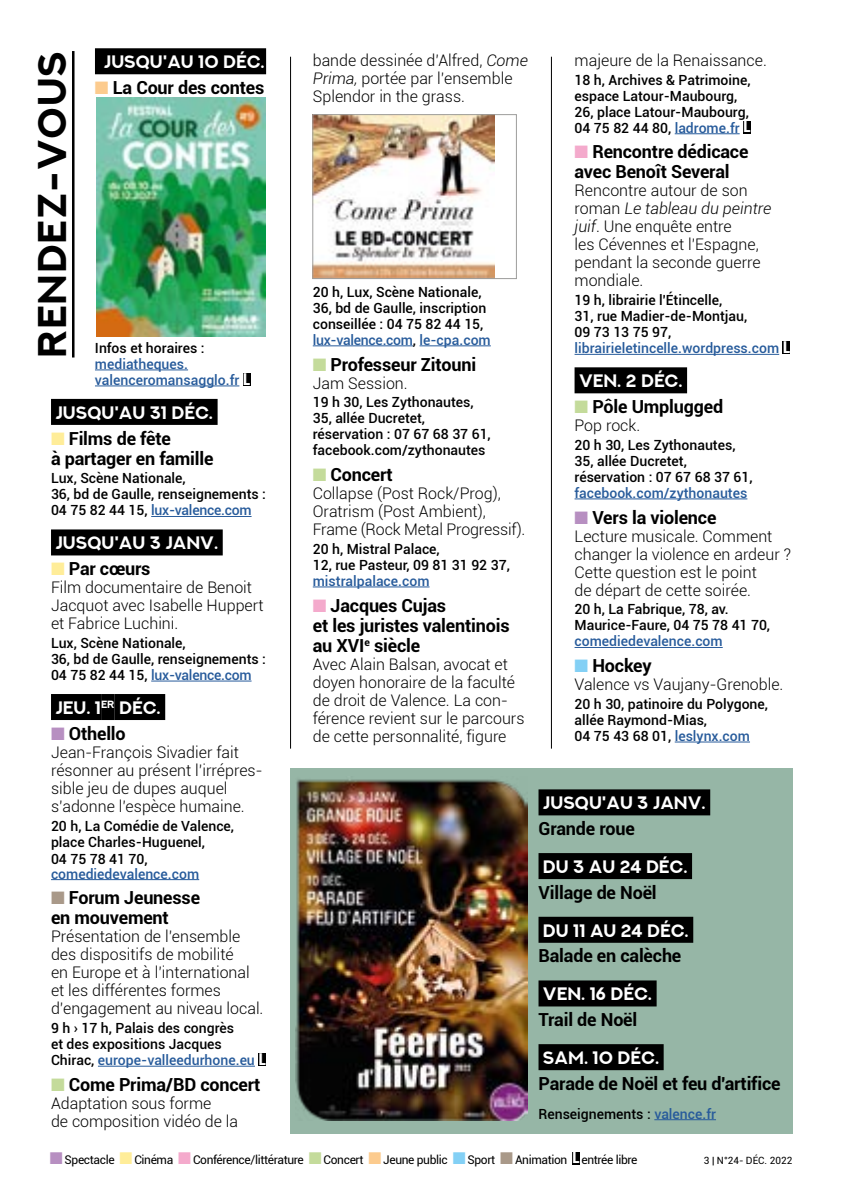
<style>
.page{position:relative;width:842px;height:1191px;background:#fff}
.page>*{position:absolute;margin:0;border:0;box-sizing:border-box;transform-origin:0 0}
.t1{font:700 40px "NEXTART";letter-spacing:.02em;color:#000}
.t2{font:700 18px/20px "Roboto";letter-spacing:-.01em;color:#000}
.t3{font:700 18px "NEXTART";color:#fff}
.t4{font:300 16px/18px "Roboto";color:#000}
.t5{font:500 14px/16px "Roboto";color:#000}
.t6{font:500 14px/16px "Roboto";color:#275b9b}
.t7{font:12px "Roboto";letter-spacing:-.03em;color:#000}
.t8{font:10px "Roboto";color:#000}
.s1{color:#fccb8e}
.s2{font-style:italic}
.s3{color:#275b9b}
.s4{font-family:"Univers LT Std";font-weight:700;font-stretch:condensed;font-size:16.4px;color:#fff}
.s5{color:#f4aacc}
.s6{color:#c4db9b}
.s7{color:#b78fc1}
.s8{color:#83d0f5}
.s9{color:#ffed99}
.s10{color:#a99989}
</style>
<div class="page">
<div style="left:95px;top:48px;width:171px;height:26px;background:#000"></div>
<hr style="left:95px;top:369px;width:93px;height:1px;background:#275b9b">
<hr style="left:95px;top:385px;width:144px;height:1px;background:#275b9b">
<div style="left:51px;top:399px;width:167px;height:26px;background:#000"></div>
<hr style="left:151px;top:516px;width:101px;height:1px;background:#275b9b">
<div style="left:51px;top:529px;width:172px;height:26px;background:#000"></div>
<hr style="left:151px;top:680px;width:101px;height:1px;background:#275b9b">
<div style="left:51px;top:694px;width:50px;height:26px;background:#000"></div>
<div style="left:101px;top:694px;width:14px;height:26px;background:#000"></div>
<div style="left:115px;top:694px;width:50px;height:26px;background:#000"></div>
<hr style="left:51px;top:879px;width:148px;height:1px;background:#275b9b">
<hr style="left:98px;top:1065px;width:157px;height:1px;background:#275b9b">
<div style="left:243px;top:373px;width:7px;height:13px;background:#000"></div>
<div style="left:258px;top:1053px;width:8px;height:13px;background:#000"></div>
<hr style="left:313px;top:345px;width:100px;height:1px;background:#275b9b">
<hr style="left:419px;top:345px;width:72px;height:1px;background:#275b9b">
<hr style="left:313px;top:586px;width:116px;height:1px;background:#275b9b">
<hr style="left:675px;top:133px;width:65px;height:1px;background:#275b9b">
<hr style="left:574px;top:354px;width:205px;height:1px;background:#275b9b">
<div style="left:574px;top:367px;width:113px;height:26px;background:#000"></div>
<hr style="left:574px;top:498px;width:173px;height:1px;background:#275b9b">
<hr style="left:574px;top:647px;width:149px;height:1px;background:#275b9b">
<hr style="left:675px;top:741px;width:75px;height:1px;background:#275b9b">
<div style="left:743px;top:121px;width:7px;height:13px;background:#000"></div>
<div style="left:783px;top:341px;width:7px;height:13px;background:#000"></div>
<hr style="left:290px;top:57px;width:1px;height:691px;background:#000">
<hr style="left:551px;top:57px;width:1px;height:691px;background:#000">
<hr style="left:72px;top:51px;width:3px;height:306px;background:#000">
<img style="left:97px;top:98px;width:168px;height:238px">
<img style="left:315px;top:116px;width:179px;height:161px">
<div style="left:313px;top:114px;width:204px;height:165px;border:1px solid #9d9d9c"></div>
<div style="left:290px;top:768px;width:502px;height:366px;background:#96b6a6"></div>
<div style="left:538px;top:789px;width:172px;height:26px;background:#000"></div>
<div style="left:538px;top:853px;width:154px;height:26px;background:#000"></div>
<div style="left:538px;top:916px;width:155px;height:26px;background:#000"></div>
<div style="left:538px;top:980px;width:119px;height:26px;background:#000"></div>
<div style="left:538px;top:1044px;width:126px;height:26px;background:#000"></div>
<hr style="left:654px;top:1119px;width:62px;height:1px;background:#275b9b">
<img style="left:295px;top:779px;width:232px;height:341px">
<div style="left:572px;top:1151px;width:7px;height:13px;background:#000"></div>
<p class="t3" style="left:104px;top:51px;width:162px">JUSQU'AU 10 DÉC.</p>
<p class="t2" style="left:95px;top:77px;width:171px"><span class="s1">■</span> La Cour des contes</p>
<h1 class="t1" style="left:28px;top:358px;width:309px;rotate:-90deg">RENDEZ-VOUS</h1>
<p class="t4" style="left:313px;top:51px;width:217px">bande dessinée d’Alfred, <span class="s2">Come<br>Prima,</span> portée par l’ensemble<br>Splendor in the grass.</p>
<p class="t4" style="left:574px;top:51px;width:194px">majeure de la Renaissance.</p>
<p class="t5" style="left:574px;top:71px;width:177px">18 h, Archives &amp; Patrimoine, espace Latour-Maubourg,<br>26, place Latour-Maubourg,<br>04 75 82 44 80, <span class="s3">ladrome.fr</span> <span class="s4">L</span></p>
<p class="t2" style="left:574px;top:141px;width:175px"><span class="s5">■</span> Rencontre dédicace avec Benoît Several</p>
<p class="t4" style="left:574px;top:181px;width:198px">Rencontre autour de son roman <span class="s2">Le tableau du peintre juif</span>. Une enquête entre<br>les Cévennes et l'Espagne, pendant la seconde guerre mondiale.</p>
<p class="t5" style="left:574px;top:292px;width:217px">19 h, librairie l'Étincelle,<br>31, rue Madier-de-Montjau,<br>09 73 13 75 97, <span class="s3">librairieletincelle.wordpress.com</span> <span class="s4">L</span></p>
<p class="t3" style="left:579px;top:370px;width:105px">VEN. 2 DÉC.</p>
<p class="t2" style="left:574px;top:396px;width:150px"><span class="s6">■</span> Pôle Umplugged</p>
<p class="t4" style="left:574px;top:416px;width:67px">Pop rock.</p>
<p class="t5" style="left:574px;top:436px;width:179px">20 h 30, Les Zythonautes,<br>35, allée Ducretet, réservation : 07 67 68 37 61,</p>
<p class="t6" style="left:574px;top:484px;width:174px">facebook.com/zythonautes</p>
<p class="t2" style="left:574px;top:506px;width:143px"><span class="s7">■</span> Vers la violence</p>
<p class="t4" style="left:574px;top:526px;width:218px">Lecture musicale. Comment changer la violence en ardeur ?<br>Cette question est le point<br>de départ de cette soirée.</p>
<p class="t5" style="left:574px;top:601px;width:197px">20 h, La Fabrique, 78, av.<br>Maurice-Faure, 04 75 78 41 70,</p>
<p class="t6" style="left:574px;top:633px;width:150px">comediedevalence.com</p>
<p class="t2" style="left:574px;top:655px;width:79px"><span class="s8">■</span> Hockey</p>
<p class="t4" style="left:574px;top:675px;width:210px">Valence vs Vaujany-Grenoble.</p>
<p class="t5" style="left:574px;top:695px;width:195px">20 h 30, patinoire du Polygone, allée Raymond-Mias,<br>04 75 43 68 01, <span class="s3">leslynx.com</span></p>
<p class="t5" style="left:313px;top:283px;width:179px">20 h, Lux, Scène Nationale,<br>36, bd de Gaulle, inscription conseillée : 04 75 82 44 15, <span class="s3">lux-valence.com</span>, <span class="s3">le-cpa.com</span></p>
<p class="t2" style="left:313px;top:353px;width:165px"><span class="s6">■</span> Professeur Zitouni</p>
<p class="t4" style="left:313px;top:373px;width:96px">Jam Session.</p>
<p class="t5" style="left:313px;top:394px;width:179px">19 h 30, Les Zythonautes,<br>35, allée Ducretet, réservation : 07 67 68 37 61, facebook.com/zythonautes</p>
<p class="t2" style="left:313px;top:464px;width:81px"><span class="s6">■</span> Concert</p>
<p class="t4" style="left:313px;top:484px;width:214px">Collapse (Post Rock/Prog),<br>Oratrism (Post Ambient),<br>Frame (Rock Metal Progressif).</p>
<p class="t5" style="left:313px;top:540px;width:199px">20 h, Mistral Palace,<br>12, rue Pasteur, 09 81 31 92 37,</p>
<p class="t6" style="left:313px;top:572px;width:118px">mistralpalace.com</p>
<p class="t2" style="left:313px;top:594px;width:198px"><span class="s5">■</span> Jacques Cujas<br>et les juristes valentinois au XVI<sup>e</sup> siècle</p>
<p class="t4" style="left:313px;top:654px;width:213px">Avec Alain Balsan, avocat et doyen honoraire de la faculté de droit de Valence. La con&shy;férence revient sur le parcours de cette personnalité, figure</p>
<p class="t5" style="left:95px;top:339px;width:111px">Infos et horaires :</p>
<p class="t6" style="left:95px;top:355px;width:157px">mediatheques. valenceromansagglo.fr <span class="s4">L</span></p>
<p class="t3" style="left:55px;top:401px;width:159px">JUSQU'AU 31 DÉC.</p>
<p class="t2" style="left:51px;top:427px;width:164px"><span class="s9">■</span> Films de fête<br>à partager en famille</p>
<p class="t5" style="left:51px;top:470px;width:216px">Lux, Scène Nationale,<br>36, bd de Gaulle, renseignements :<br>04 75 82 44 15, <span class="s3">lux-valence.com</span></p>
<p class="t3" style="left:55px;top:532px;width:164px">JUSQU'AU 3 JANV.</p>
<p class="t2" style="left:51px;top:558px;width:101px"><span class="s9">■</span> Par cœurs</p>
<p class="t4" style="left:51px;top:578px;width:214px">Film documentaire de Benoit<br>Jacquot avec Isabelle Huppert et Fabrice Luchini.</p>
<p class="t5" style="left:51px;top:634px;width:216px">Lux, Scène Nationale,<br>36, bd de Gaulle, renseignements :<br>04 75 82 44 15, <span class="s3">lux-valence.com</span></p>
<p class="t3" style="left:55px;top:696px;width:107px">JEU. 1<sup>ER</sup> DÉC.</p>
<p class="t2" style="left:51px;top:722px;width:76px"><span class="s7">■</span> Othello</p>
<p class="t4" style="left:51px;top:742px;width:213px">Jean-François Sivadier fait résonner au présent l’irrépres&shy;sible jeu de dupes auquel s’adonne l’espèce humaine.</p>
<p class="t5" style="left:51px;top:817px;width:185px">20 h, La Comédie de Valence, place Charles-Huguenel,<br>04 75 78 41 70,</p>
<p class="t6" style="left:51px;top:865px;width:150px">comediedevalence.com</p>
<p class="t2" style="left:51px;top:887px;width:151px"><span class="s10">■</span> Forum Jeunesse en mouvement</p>
<p class="t4" style="left:51px;top:927px;width:214px">Présentation de l’ensemble des dispositifs de mobilité<br>en Europe et à l’international et les différentes formes d’engagement au niveau local.</p>
<p class="t5" style="left:51px;top:1019px;width:216px">9 h › 17 h, Palais des congrès<br>et des expositions Jacques<br>Chirac, <span class="s3">europe-valleedurhone.eu</span> <span class="s4">L</span></p>
<p class="t2" style="left:51px;top:1073px;width:211px"><span class="s6">■</span> Come Prima/BD concert</p>
<p class="t4" style="left:51px;top:1093px;width:189px">Adaptation sous forme<br>de composition vidéo de la</p>
<p class="t3" style="left:543px;top:792px;width:164px">JUSQU'AU 3 JANV.</p>
<p class="t2" style="left:538px;top:818px;width:98px">Grande roue</p>
<p class="t3" style="left:543px;top:855px;width:146px">DU 3 AU 24 DÉC.</p>
<p class="t2" style="left:538px;top:881px;width:120px">Village de Noël</p>
<p class="t3" style="left:543px;top:919px;width:147px">DU 11 AU 24 DÉC.</p>
<p class="t2" style="left:538px;top:945px;width:144px">Balade en calèche</p>
<p class="t3" style="left:543px;top:983px;width:111px">VEN. 16 DÉC.</p>
<p class="t2" style="left:538px;top:1009px;width:100px">Trail de Noël</p>
<p class="t3" style="left:543px;top:1046px;width:118px">SAM. 10 DÉC.</p>
<p class="t2" style="left:538px;top:1072px;width:244px">Parade de Noël et feu d'artifice</p>
<p class="t5" style="left:538px;top:1105px;width:179px">Renseignements : <span class="s3">valence.fr</span></p>
<p class="t7" style="left:50px;top:1151px;width:589px"><span class="s7">■</span> Spectacle <span class="s9">■</span> Cinéma <span class="s5">■</span> Conférence/littérature <span class="s6">■</span> Concert <span class="s1">■</span> Jeune public <span class="s8">■</span> Sport <span class="s10">■</span> Animation <span class="s4">L</span> entrée libre</p>
<p class="t8" style="left:704px;top:1153px;width:90px">3 | N°24- DÉC. 2022</p>
</div>
